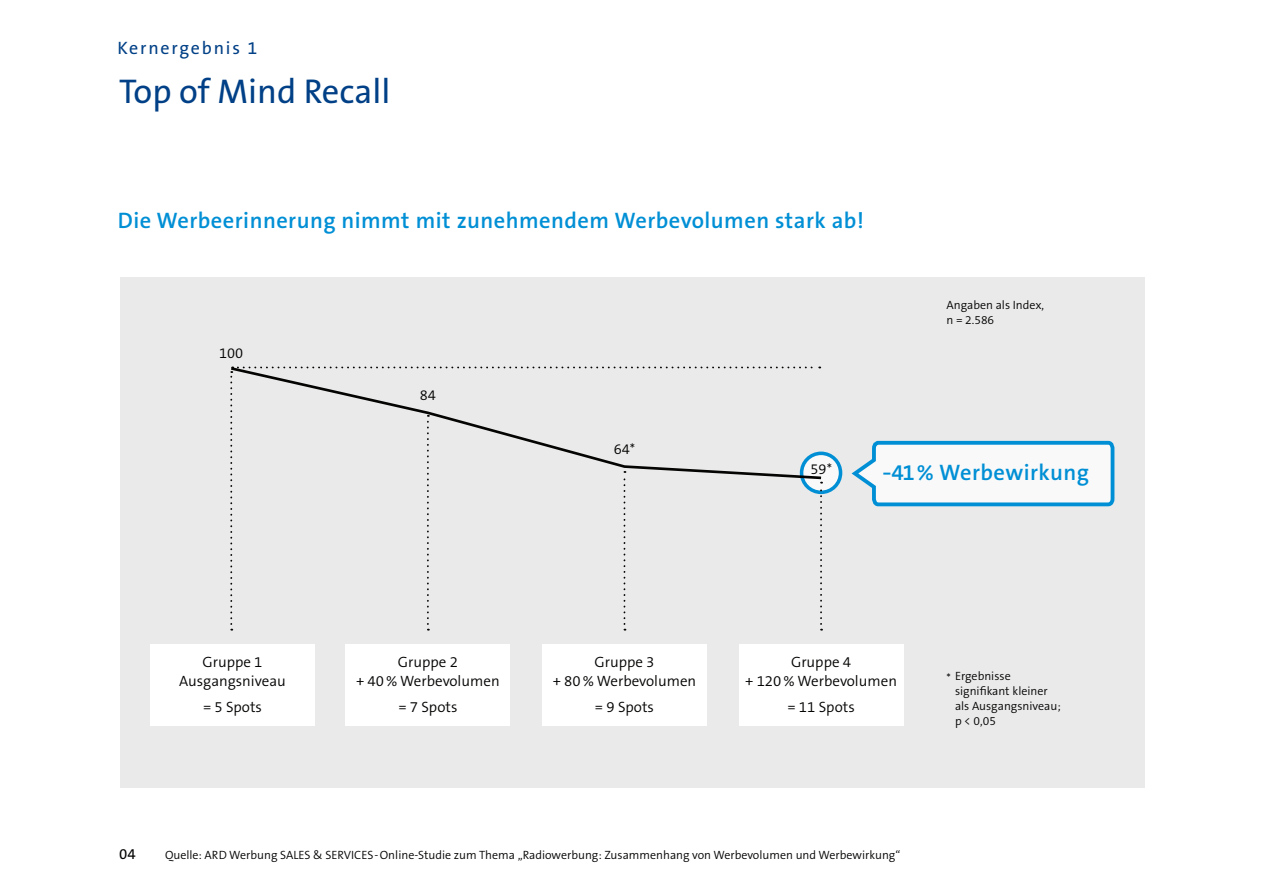
<style>
.page{position:relative;width:1263px;height:893px;background:#fff}
.page>*{position:absolute;margin:0;border:0;box-sizing:border-box;transform-origin:0 0}
.t1{font:34.5px "The Sans B5 Plain";color:#014086}
.t2{font:600 22.5px "The Sans B6";letter-spacing:.02em;color:#008fd5}
.t3{font:600 22.5px "The Sans B6";letter-spacing:.02em;color:#008fd5;scale:1.3 1}
.t4{font:18px "The Sans B5 Plain";letter-spacing:.1em;color:#014086}
.t5{font:300 15px/18.8px "The Sans B4";color:#040503;text-align:center}
.t6{font:15px "The Sans B5 Plain";color:#040503}
.t7{font:300 14.55px "The Sans B4";color:#040503}
.t8{font:300 12px/15px "The Sans B4";color:#040503}
</style>
<div class="page">
<div style="left:120px;top:278px;width:1024px;height:510px;background:#eaeaea"></div>
<div style="left:150px;top:644px;width:165px;height:81px;background:#fff"></div>
<div style="left:345px;top:644px;width:165px;height:81px;background:#fff"></div>
<div style="left:542px;top:644px;width:165px;height:81px;background:#fff"></div>
<div style="left:739px;top:644px;width:165px;height:81px;background:#fff"></div>
<svg style="left:230px;top:366px;width:612px;height:264px"></svg>
<svg style="left:851px;top:440px;width:264px;height:67px"></svg>
<h3 class="t4" style="left:118px;top:39px;width:141px">Kernergebnis 1</h3>
<h1 class="t1" style="left:119px;top:72px;width:273px">Top of Mind Recall</h1>
<h2 class="t2" style="left:118px;top:208px;width:748px">Die Werbeerinnerung nimmt mit zunehmendem Werbevolumen stark ab!</h2>
<p class="t7" style="left:219px;top:345px;width:26px">100</p>
<p class="t7" style="left:420px;top:387px;width:18px">84</p>
<p class="t7" style="left:614px;top:441px;width:23px">64*</p>
<p class="t8" style="left:946px;top:298px;width:99px">Angaben als Index, n = 2.586</p>
<p class="t7" style="left:811px;top:461px;width:23px">59*</p>
<h2 class="t3" style="left:882px;top:460px;width:161px">-41% Werbewirkung</h2>
<p class="t5" style="left:179px;top:652px;width:108px">Gruppe 1<br>Ausgangsniveau</p>
<p class="t5" style="left:356px;top:652px;width:145px">Gruppe 2<br>+ 40 % Werbevolumen</p>
<p class="t5" style="left:553px;top:652px;width:145px">Gruppe 3<br>+ 80 % Werbevolumen</p>
<p class="t5" style="left:745px;top:652px;width:153px">Gruppe 4<br>+ 120 % Werbevolumen</p>
<p class="t5" style="left:203px;top:697px;width:61px">= 5 Spots</p>
<p class="t5" style="left:398px;top:697px;width:61px">= 7 Spots</p>
<p class="t5" style="left:595px;top:697px;width:61px">= 9 Spots</p>
<p class="t5" style="left:787px;top:697px;width:69px">= 11 Spots</p>
<p class="t8" style="left:955px;top:668px;width:107px">Ergebnisse signifikant kleiner als Ausgangsniveau; p &lt; 0,05</p>
<p class="t8" style="left:946px;top:670px;width:6px">*</p>
<p class="t6" style="left:119px;top:845px;width:18px">04</p>
<p class="t8" style="left:165px;top:847px;width:737px">Quelle: ARD Werbung SALES &amp; SERVICES-Online-Studie zum Thema „Radiowerbung: Zusammenhang von Werbevolumen und Werbewirkung“</p>
</div>
